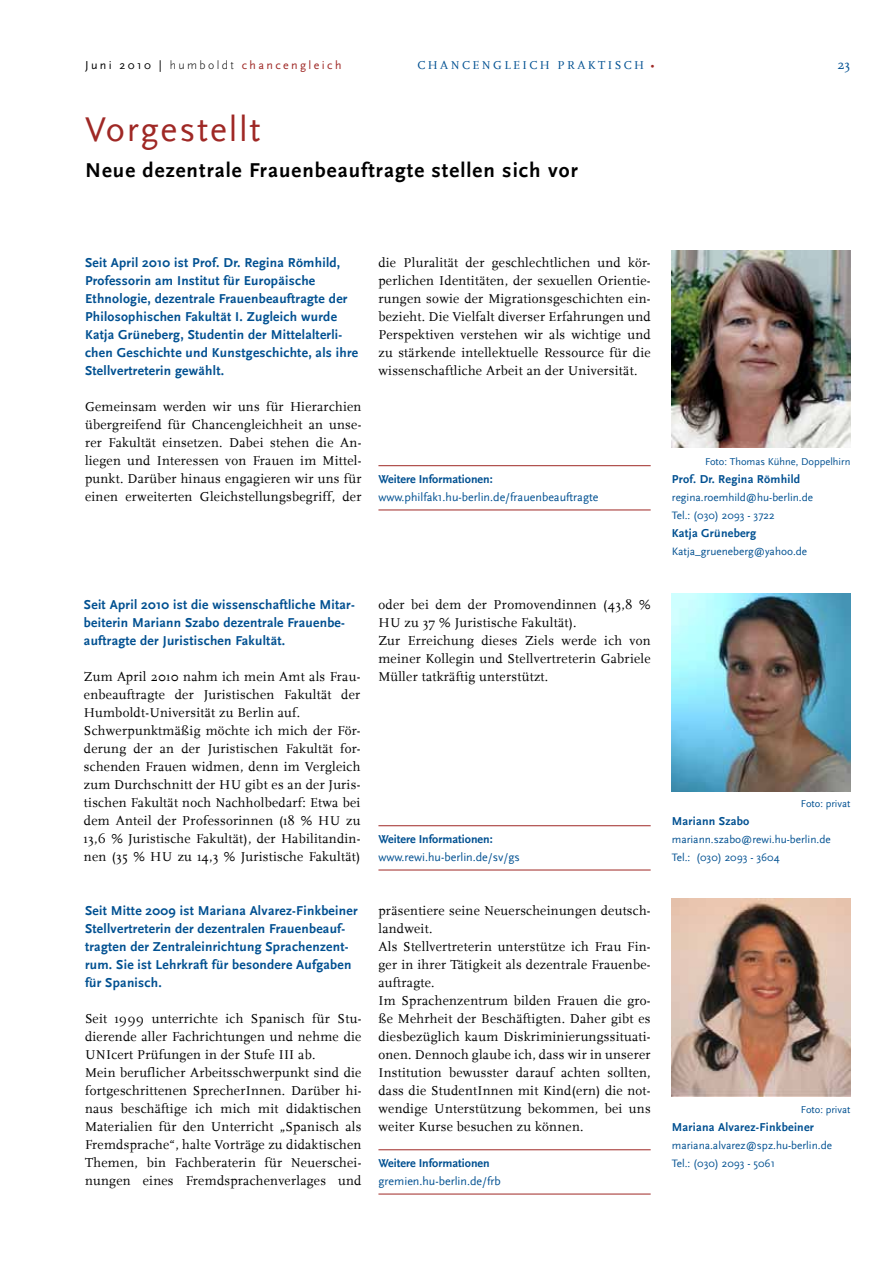
<style>
.page{position:relative;width:893px;height:1263px;background:#fff}
.page>*{position:absolute;margin:0;border:0;box-sizing:border-box;transform-origin:0 0}
.t1{font:36px "HU Scala Sans";letter-spacing:.05em;color:#9f2825}
.t2{font:700 21px "HU Scala Sans";letter-spacing:.05em;color:#000}
.t3{font:13.5px/18px "HU Scala";letter-spacing:.02em;color:#000}
.t4{font:700 13.5px/18px "HU Scala Sans";letter-spacing:.02em;color:#005091}
.t5{font:13.5px "Scala";color:#005091}
.t6{font:12px "HU Scala Sans";color:#005091}
.t7{font:700 12px "HU Scala Sans";letter-spacing:.02em;color:#005091}
.t8{font:700 12px "HU Scala Sans";color:#005091}
.t9{font:12px "Scala Sans Pro";letter-spacing:.2em;color:#9f2825}
.t10{font:12px "HU Scala";color:#005091}
.t11{font:12px "Scala";color:#9f2825}
.t12{font:11.25px/18px "HU Scala Sans";color:#005091}
.t13{font:10.5px "HU Scala Sans";color:#005091}
.s1{color:#000}
.s2{font-weight:300;color:#000}
</style>
<div class="page">
<hr style="left:378px;top:465px;width:273px;height:1px;background:#9f2825">
<hr style="left:378px;top:510px;width:273px;height:1px;background:#9f2825">
<hr style="left:378px;top:825px;width:273px;height:1px;background:#9f2825">
<hr style="left:378px;top:870px;width:273px;height:1px;background:#9f2825">
<hr style="left:378px;top:1149px;width:273px;height:1px;background:#9f2825">
<hr style="left:378px;top:1194px;width:273px;height:1px;background:#9f2825">
<img style="left:672px;top:898px;width:178px;height:198px">
<img style="left:672px;top:593px;width:178px;height:198px">
<img style="left:672px;top:251px;width:178px;height:196px">
<p class="t9" style="left:85px;top:58px;width:258px"><span class="s1">Juni 2010 |</span> <span class="s2">humboldt</span> chancengleich</p>
<p class="t10" style="left:417px;top:59px;width:22px">Chancengleich</p>
<p class="t10" style="left:558px;top:59px;width:21px">Praktisch</p>
<p class="t11" style="left:651px;top:59px;width:6px">•</p>
<p class="t5" style="left:837px;top:57px;width:14px">23</p>
<h1 class="t1" style="left:85px;top:110px;width:177px">Vorgestellt</h1>
<h2 class="t2" style="left:85px;top:158px;width:494px">Neue dezentrale Frauenbeauftragte stellen sich vor</h2>
<p class="t4" style="left:85px;top:254px;width:275px">Seit April 2010 ist Prof. Dr. Regina Römhild, Professorin am Institut für Europäische Ethnologie, dezentrale Frauenbeauftragte der Philosophischen Fakultät I. Zugleich wurde Katja Grüneberg, Studentin der Mittelalterli&shy;chen Geschichte und Kunstgeschichte, als ihre Stellvertreterin gewählt.</p>
<p class="t3" style="left:85px;top:398px;width:278px;text-align:justify">Gemeinsam werden wir uns für Hierarchien übergreifend für Chancengleichheit an unse&shy;rer Fakultät einsetzen. Dabei stehen die An&shy;liegen und Interessen von Frauen im Mittel&shy;punkt. Darüber hinaus engagieren wir uns für einen erweiterten Gleichstellungsbegriff, der</p>
<p class="t3" style="left:378px;top:254px;width:274px;text-align:justify">die Pluralität der geschlechtlichen und kör&shy;perlichen Identitäten, der sexuellen Orientie&shy;rungen sowie der Migrationsgeschichten ein&shy;bezieht. Die Vielfalt diverser Erfahrungen und Perspektiven verstehen wir als wichtige und zu stärkende intellektuelle Ressource für die wissenschaftliche Arbeit an der Universität.</p>
<p class="t8" style="left:378px;top:472px;width:116px">Weitere Informationen:</p>
<p class="t6" style="left:378px;top:491px;width:221px">www.philfak1.hu-berlin.de/frauenbeauftragte</p>
<p class="t4" style="left:84px;top:596px;width:272px">Seit April 2010 ist die wissenschaftliche Mitar&shy;beiterin Mariann Szabo dezentrale Frauenbe&shy;auftragte der Juristischen Fakultät.</p>
<p class="t3" style="left:84px;top:668px;width:278px">Zum April 2010 nahm ich mein Amt als Frau&shy;enbeauftragte der Juristischen Fakultät der Humboldt-Universität zu Berlin auf.<br>Schwerpunktmäßig möchte ich mich der För&shy;derung der an der Juristischen Fakultät for&shy;schenden Frauen widmen, denn im Vergleich zum Durchschnitt der HU gibt es an der Juris&shy;tischen Fakultät noch Nachholbedarf: Etwa bei dem Anteil der Professorinnen (18 % HU zu 13,6 % Juristische Fakultät), der Habilitandin&shy;nen (35 % HU zu 14,3 % Juristische Fakultät)</p>
<p class="t4" style="left:85px;top:902px;width:274px">Seit Mitte 2009 ist Mariana Alvarez-Finkbeiner Stellvertreterin der dezentralen Frauenbeauf&shy;tragten der Zentraleinrichtung Sprachenzent&shy;rum. Sie ist Lehrkraft für besondere Aufgaben für Spanisch.</p>
<p class="t3" style="left:85px;top:1010px;width:278px">Seit 1999 unterrichte ich Spanisch für Stu&shy;dierende aller Fachrichtungen und nehme die UNIcert Prüfungen in der Stufe III ab.<br>Mein beruflicher Arbeitsschwerpunkt sind die fortgeschrittenen SprecherInnen. Darüber hi&shy;naus beschäftige ich mich mit didaktischen Materialien für den Unterricht „Spanisch als Fremdsprache“, halte Vorträge zu didaktischen Themen, bin Fachberaterin für Neuerschei&shy;nungen eines Fremdsprachenverlages und</p>
<p class="t3" style="left:378px;top:596px;width:274px">oder bei dem der Promovendinnen (43,8 % HU zu 37 % Juristische Fakultät).<br>Zur Erreichung dieses Ziels werde ich von meiner Kollegin und Stellvertreterin Gabriele Müller tatkräftig unterstützt.</p>
<p class="t8" style="left:378px;top:832px;width:116px">Weitere Informationen:</p>
<p class="t6" style="left:378px;top:851px;width:143px">www.rewi.hu-berlin.de/sv/gs</p>
<p class="t3" style="left:378px;top:902px;width:274px">präsentiere seine Neuerscheinungen deutsch&shy;landweit.<br>Als Stellvertreterin unterstütze ich Frau Fin&shy;ger in ihrer Tätigkeit als dezentrale Frauenbe&shy;auftragte.<br>Im Sprachenzentrum bilden Frauen die gro&shy;ße Mehrheit der Beschäftigten. Daher gibt es diesbezüglich kaum Diskriminierungssituati&shy;onen. Dennoch glaube ich, dass wir in unserer Institution bewusster darauf achten sollten, dass die StudentInnen mit Kind(ern) die not&shy;wendige Unterstützung bekommen, bei uns weiter Kurse besuchen zu können.</p>
<p class="t8" style="left:378px;top:1156px;width:113px">Weitere Informationen</p>
<p class="t6" style="left:378px;top:1175px;width:124px">gremien.hu-berlin.de/frb</p>
<p class="t13" style="left:705px;top:456px;width:147px">Foto: Thomas Kühne, Doppelhirn</p>
<p class="t7" style="left:672px;top:472px;width:130px">Prof. Dr. Regina Römhild</p>
<p class="t12" style="left:672px;top:489px;width:143px">regina.roemhild@hu-berlin.de<br>Tel.: (030) 2093 - 3722</p>
<p class="t7" style="left:672px;top:526px;width:86px">Katja Grüneberg</p>
<p class="t12" style="left:672px;top:543px;width:137px">Katja_grueneberg@yahoo.de</p>
<p class="t13" style="left:801px;top:798px;width:51px">Foto: privat</p>
<p class="t7" style="left:672px;top:814px;width:79px">Mariann Szabo</p>
<p class="t12" style="left:672px;top:831px;width:160px">mariann.szabo@rewi.hu-berlin.de<br>Tel.: (030) 2093 - 3604</p>
<p class="t13" style="left:801px;top:1104px;width:51px">Foto: privat</p>
<p class="t7" style="left:672px;top:1120px;width:144px">Mariana Alvarez-Finkbeiner</p>
<p class="t12" style="left:672px;top:1137px;width:162px">mariana.alvarez@spz.hu-berlin.de<br>Tel.: (030) 2093 - 5061</p>
</div>
